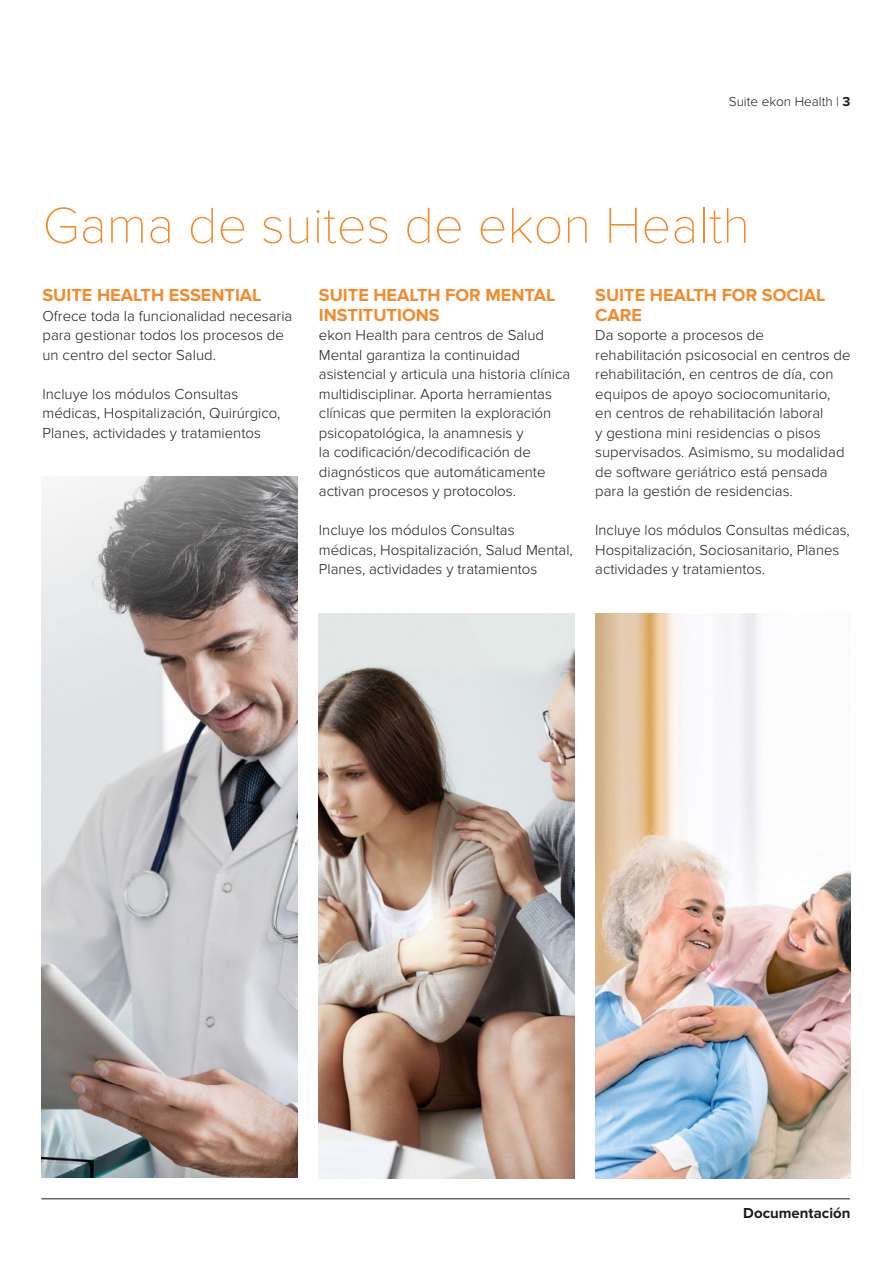
<style>
.page{position:relative;width:893px;height:1263px;background:#fff}
.page>*{position:absolute;margin:0;border:0;box-sizing:border-box;transform-origin:0 0}
.t1{font:100 52.5px "Proxima Nova T";color:#f28b2d}
.t2{font:700 18px/19.5px "Proxima Nova";color:#f28b2d}
.t3{font:300 15px/19.5px "Proxima Nova";color:#1c1c1b}
.t4{font:700 15px "Proxima Nova";color:#1c1c1b}
.t5{font:300 13.5px "Proxima Nova";color:#1c1c1b}
.s1{font-weight:700}
</style>
<div class="page">
<hr style="left:41px;top:1198px;width:809px;height:1px;background:#1c1c1b">
<img style="left:41px;top:477px;width:257px;height:701px">
<img style="left:319px;top:613px;width:255px;height:566px">
<img style="left:595px;top:613px;width:255px;height:566px">
<p class="t5" style="left:729px;top:94px;width:123px">Suite ekon Health | <span class="s1">3</span></p>
<h1 class="t1" style="left:43px;top:195px;width:709px">Gama de suites de ekon Health</h1>
<p class="t2" style="left:43px;top:286px;width:221px">SUITE HEALTH ESSENTIAL</p>
<p class="t3" style="left:43px;top:306px;width:251px">Ofrece toda la funcionalidad necesaria para gestionar todos los procesos de un centro del sector Salud.</p>
<p class="t3" style="left:43px;top:384px;width:240px">Incluye los módulos Consultas médicas, Hospitalización, Quirúrgico,<br>Planes, actividades y tratamientos</p>
<p class="t2" style="left:319px;top:286px;width:238px">SUITE HEALTH FOR MENTAL<br>INSTITUTIONS</p>
<p class="t3" style="left:319px;top:326px;width:253px">ekon Health para centros de Salud Mental garantiza la continuidad asistencial y articula una historia clínica multidisciplinar. Aporta herramientas clínicas que permiten la exploración psicopatológica, la anamnesis y<br>la codificación/decodificación de diagnósticos que automáticamente activan procesos y protocolos.</p>
<p class="t3" style="left:319px;top:521px;width:255px">Incluye los módulos Consultas médicas, Hospitalización, Salud Mental,<br>Planes, actividades y tratamientos</p>
<p class="t2" style="left:595px;top:286px;width:232px">SUITE HEALTH FOR SOCIAL<br>CARE</p>
<p class="t3" style="left:595px;top:326px;width:257px">Da soporte a procesos de rehabilitación psicosocial en centros de rehabilitación, en centros de día, con equipos de apoyo sociocomunitario, en centros de rehabilitación laboral<br>y gestiona mini residencias o pisos supervisados. Asimismo, su modalidad de software geriátrico está pensada para la gestión de residencias.</p>
<p class="t3" style="left:595px;top:521px;width:256px">Incluye los módulos Consultas médicas,<br>Hospitalización, Sociosanitario, Planes actividades y tratamientos.</p>
<p class="t4" style="left:743px;top:1204px;width:109px">Documentación</p>
</div>
